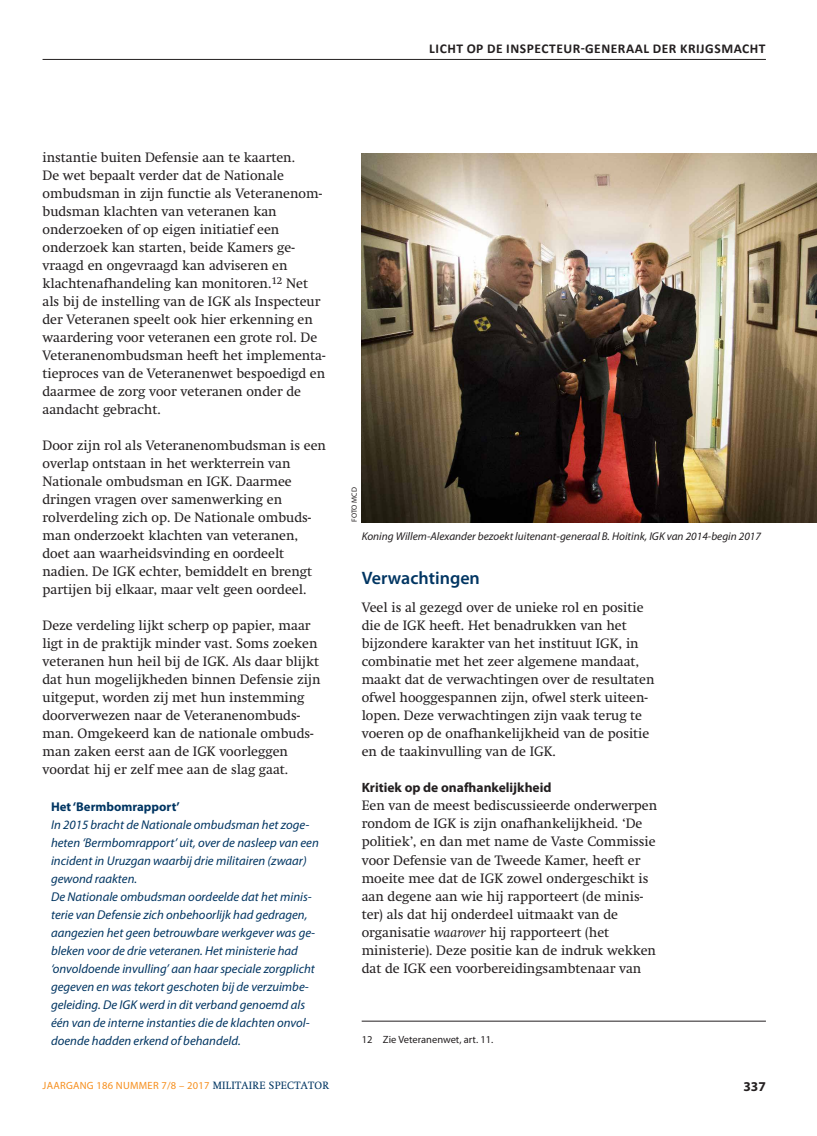
<style>
.page{position:relative;width:817px;height:1136px;background:#fff}
.page>*{position:absolute;margin:0;border:0;box-sizing:border-box;transform-origin:0 0}
.t1{font:600 18px "Myriad Pro";color:#003562}
.t2{font:13.5px/18px "Swift";color:#231f20}
.t3{font:700 13.5px "Calibri";letter-spacing:.04em;color:#231f20}
.t4{font:700 13.5px "Myriad Pro";color:#231f20}
.t5{font:italic 12.75px/18px "Myriad Pro";color:#003562}
.t6{font:700 12.75px "Myriad Pro";color:#003562}
.t7{font:italic 11.25px "Myriad Pro";color:#231f20}
.t8{font:10.5px "Myriad Pro";letter-spacing:.025em;color:#f68f1e}
.t9{font:10.5px "Myriad Pro";color:#231f20}
.t10{font:7.5px "Myriad Pro";letter-spacing:.02em;color:#231f20}
.s1{font-style:italic}
.s2{font-family:"Swift";color:#003562}
</style>
<div class="page">
<hr style="left:43px;top:59px;width:722px;height:1px;background:#231f20">
<hr style="left:361px;top:1020px;width:404px;height:1px;background:#231f20">
<img style="left:361px;top:153px;width:455px;height:369px">
<p class="t3" style="left:429px;top:40px;width:338px">LICHT OP DE INSPECTEUR-GENERAAL DER KRIJGSMACHT</p>
<p class="t2" style="left:43px;top:148px;width:284px">instantie buiten Defensie aan te kaarten.<br>De wet bepaalt verder dat de Nationale ombudsman in zijn functie als Veteranenom&shy;budsman klachten van veteranen kan onderzoeken of op eigen initiatief een onderzoek kan starten, beide Kamers ge&shy;vraagd en ongevraagd kan adviseren en klachtenafhandeling kan monitoren.<sup>12</sup> Net als bij de instelling van de IGK als Inspecteur der Veteranen speelt ook hier erkenning en waardering voor veteranen een grote rol. De Veteranenombudsman heeft het implementa&shy;tieproces van de Veteranenwet bespoedigd en daarmee de zorg voor veteranen onder de aandacht gebracht.</p>
<p class="t2" style="left:43px;top:436px;width:285px">Door zijn rol als Veteranenombudsman is een overlap ontstaan in het werkterrein van Nationale ombudsman en IGK. Daarmee dringen vragen over samenwerking en rolverdeling zich op. De Nationale ombuds&shy;man onderzoekt klachten van veteranen, doet aan waarheidsvinding en oordeelt nadien. De IGK echter, bemiddelt en brengt partijen bij elkaar, maar velt geen oordeel.</p>
<p class="t2" style="left:43px;top:616px;width:279px">Deze verdeling lijkt scherp op papier, maar ligt in de praktijk minder vast. Soms zoeken veteranen hun heil bij de IGK. Als daar blijkt dat hun mogelijkheden binnen Defensie zijn uitgeput, worden zij met hun instemming doorverwezen naar de Veteranenombuds&shy;man. Omgekeerd kan de nationale ombuds&shy;man zaken eerst aan de IGK voorleggen voordat hij er zelf mee aan de slag gaat.</p>
<p class="t6" style="left:51px;top:799px;width:130px">Het ‘Bermbomrapport’</p>
<p class="t5" style="left:51px;top:815px;width:269px">In 2015 bracht de Nationale ombudsman het zoge&shy;heten ‘Bermbomrapport’ uit, over de nasleep van een incident in Uruzgan waarbij drie militairen (zwaar) gewond raakten.<br>De Nationale ombudsman oordeelde dat het minis&shy;terie van Defensie zich onbehoorlijk had gedragen, aangezien het geen betrouwbare werkgever was ge&shy;bleken voor de drie veteranen. Het ministerie had ‘onvoldoende invulling’ aan haar speciale zorgplicht gegeven en was tekort geschoten bij de verzuimbe&shy;geleiding. De IGK werd in dit verband genoemd als één van de interne instanties die de klachten onvol&shy;doende hadden erkend of behandeld.</p>
<p class="t10" style="left:350px;top:522px;width:37px;rotate:-90deg">FOTO MCD</p>
<p class="t7" style="left:361px;top:529px;width:401px">Koning Willem-Alexander bezoekt luitenant-generaal B. Hoitink, IGK van 2014-begin 2017</p>
<h1 class="t1" style="left:361px;top:567px;width:120px">Verwachtingen</h1>
<p class="t2" style="left:361px;top:598px;width:294px">Veel is al gezegd over de unieke rol en positie die de IGK heeft. Het benadrukken van het bijzondere karakter van het instituut IGK, in combinatie met het zeer algemene mandaat, maakt dat de verwachtingen over de resultaten ofwel hooggespannen zijn, ofwel sterk uiteen&shy;lopen. Deze verwachtingen zijn vaak terug te voeren op de onafhankelijkheid van de positie en de taakinvulling van de IGK.</p>
<p class="t4" style="left:361px;top:780px;width:191px">Kritiek op de onafhankelijkheid</p>
<p class="t2" style="left:361px;top:796px;width:297px">Een van de meest bediscussieerde onderwerpen rondom de IGK is zijn onafhankelijkheid. ‘De politiek’, en dan met name de Vaste Commissie voor Defensie van de Tweede Kamer, heeft er moeite mee dat de IGK zowel ondergeschikt is aan degene aan wie hij rapporteert (de minis&shy;ter) als dat hij onderdeel uitmaakt van de organisatie <span class="s1">waarover</span> hij rapporteert (het ministerie). Deze positie kan de indruk wekken dat de IGK een voorbereidingsambtenaar van</p>
<p class="t9" style="left:361px;top:1033px;width:133px">12 Zie Veteranenwet, art. 11.</p>
<p class="t8" style="left:43px;top:1079px;width:288px">JAARGANG 186 NUMMER 7/8 – 2017 <span class="s2">MILITAIRE SPECTATOR</span></p>
<p class="t4" style="left:743px;top:1078px;width:24px">337</p>
</div>
